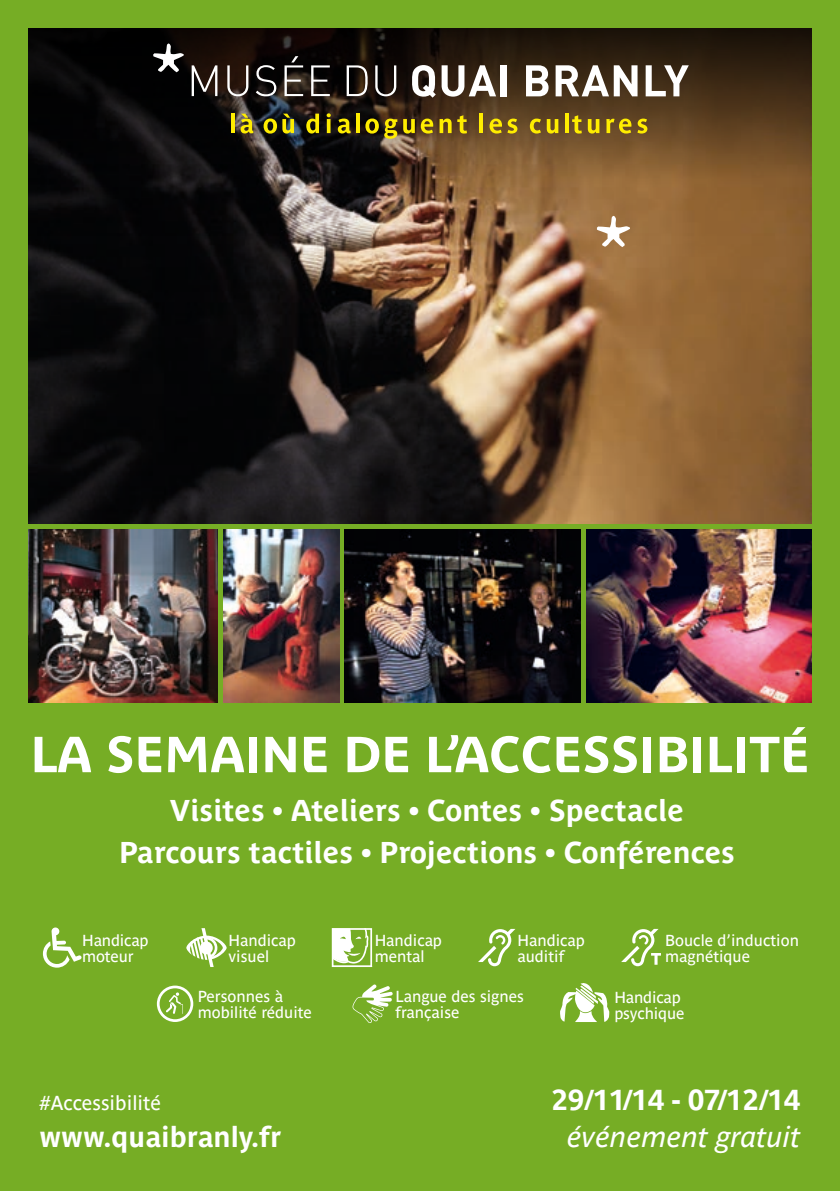
<style>
.page{position:relative;width:840px;height:1191px;background:#fff}
.page>*{position:absolute;margin:0;border:0;box-sizing:border-box;transform-origin:0 0}
.t1{font:700 50.2px "Parisine Plus";color:#fff}
.t2{font:700 29.8px/41.6px "Parisine Plus";color:#fff;text-align:center}
.t3{font:700 28.6px "Parisine";color:#fff}
.t4{font:italic 28.6px "Parisine";letter-spacing:.01em;color:#fff}
.t5{font:20px "Parisine";color:#fff}
.t6{font:15.8px/15.8px "Parisine";color:#fff}
</style>
<div class="page">
<div style="left:0;top:0;width:839px;height:1191px;background:#76ad25"></div>
<img style="left:28px;top:236px;width:783px;height:287px">
<svg style="left:28px;top:28px;width:783px;height:208px;background:#412f1f"></svg>
<img style="left:586px;top:529px;width:225px;height:174px">
<img style="left:28px;top:529px;width:190px;height:174px">
<img style="left:345px;top:529px;width:235px;height:174px">
<img style="left:223px;top:529px;width:116px;height:174px">
<hr style="left:231px;top:114px;width:4px;height:19px;background:#ffed00">
<svg style="left:240px;top:114px;width:13px;height:19px"></svg>
<svg style="left:263px;top:114px;width:31px;height:20px"></svg>
<svg style="left:306px;top:114px;width:13px;height:20px"></svg>
<svg style="left:326px;top:113px;width:4px;height:4px"></svg>
<svg style="left:326px;top:119px;width:4px;height:14px"></svg>
<svg style="left:337px;top:119px;width:13px;height:14px"></svg>
<hr style="left:356px;top:114px;width:4px;height:19px;background:#ffed00">
<svg style="left:365px;top:119px;width:13px;height:15px"></svg>
<svg style="left:384px;top:119px;width:13px;height:20px"></svg>
<svg style="left:403px;top:119px;width:11px;height:15px"></svg>
<svg style="left:420px;top:119px;width:13px;height:15px"></svg>
<svg style="left:439px;top:119px;width:12px;height:14px"></svg>
<svg style="left:457px;top:115px;width:9px;height:19px"></svg>
<hr style="left:479px;top:114px;width:4px;height:19px;background:#ffed00">
<svg style="left:489px;top:119px;width:12px;height:15px"></svg>
<svg style="left:507px;top:119px;width:10px;height:15px"></svg>
<svg style="left:529px;top:119px;width:11px;height:15px"></svg>
<svg style="left:546px;top:119px;width:12px;height:15px"></svg>
<hr style="left:565px;top:114px;width:3px;height:19px;background:#ffed00">
<svg style="left:572px;top:115px;width:9px;height:19px"></svg>
<svg style="left:587px;top:119px;width:12px;height:15px"></svg>
<svg style="left:606px;top:119px;width:25px;height:15px"></svg>
<svg style="left:637px;top:119px;width:10px;height:15px"></svg>
<svg style="left:153px;top:43px;width:31px;height:29px"></svg>
<svg style="left:412px;top:65px;width:23px;height:33px"></svg>
<svg style="left:441px;top:65px;width:55px;height:32px;background:#8f857c"></svg>
<div style="left:500px;top:65px;width:6px;height:31px;background:#fff"></div>
<svg style="left:525px;top:65px;width:23px;height:31px"></svg>
<svg style="left:555px;top:65px;width:82px;height:31px;background:#a2998f"></svg>
<svg style="left:645px;top:65px;width:43px;height:31px"></svg>
<svg style="left:191px;top:65px;width:26px;height:31px"></svg>
<svg style="left:227px;top:65px;width:21px;height:31px"></svg>
<svg style="left:256px;top:65px;width:20px;height:31px"></svg>
<svg style="left:284px;top:56px;width:19px;height:40px"></svg>
<svg style="left:311px;top:65px;width:18px;height:31px"></svg>
<svg style="left:346px;top:65px;width:21px;height:31px"></svg>
<svg style="left:375px;top:65px;width:21px;height:31px"></svg>
<svg style="left:596px;top:216px;width:33px;height:31px"></svg>
<svg style="left:43px;top:927px;width:38px;height:40px"></svg>
<svg style="left:186px;top:928px;width:40px;height:39px"></svg>
<svg style="left:331px;top:928px;width:41px;height:39px"></svg>
<svg style="left:478px;top:929px;width:37px;height:37px"></svg>
<svg style="left:621px;top:929px;width:39px;height:37px"></svg>
<svg style="left:352px;top:984px;width:40px;height:39px"></svg>
<svg style="left:157px;top:985px;width:36px;height:37px"></svg>
<svg style="left:560px;top:983px;width:49px;height:39px"></svg>
<h1 class="t1" style="left:30px;top:725px;width:457px">LA semaine de l’acc</h1>
<h1 class="t1" style="left:552px;top:725px;width:258px">essibilité</h1>
<h2 class="t2" style="left:119px;top:789px;width:617px">Visites • Ateliers • Contes • Spectacle<br>Parcours tactiles • Projections • Conférences</h2>
<p class="t6" style="left:82px;top:932px;width:68px">Handicap moteur</p>
<p class="t6" style="left:228px;top:932px;width:69px">Handicap visuel</p>
<p class="t6" style="left:374px;top:932px;width:69px">Handicap mental</p>
<p class="t6" style="left:517px;top:932px;width:69px">Handicap auditif</p>
<p class="t6" style="left:664px;top:932px;width:135px">Boucle d’induction magnétique</p>
<p class="t6" style="left:395px;top:988px;width:130px">Langue des signes française</p>
<p class="t6" style="left:198px;top:988px;width:116px">Personnes à mobilité réduite</p>
<p class="t6" style="left:614px;top:989px;width:71px">Handicap psychique</p>
<p class="t5" style="left:39px;top:1091px;width:123px">#Accessibilité</p>
<h3 class="t3" style="left:551px;top:1083px;width:249px">29/11/14 - 07/12/14</h3>
<h3 class="t4" style="left:567px;top:1120px;width:234px">événement gratuit</h3>
<h3 class="t3" style="left:39px;top:1120px;width:243px">www.quaibranly.fr</h3>
</div>
